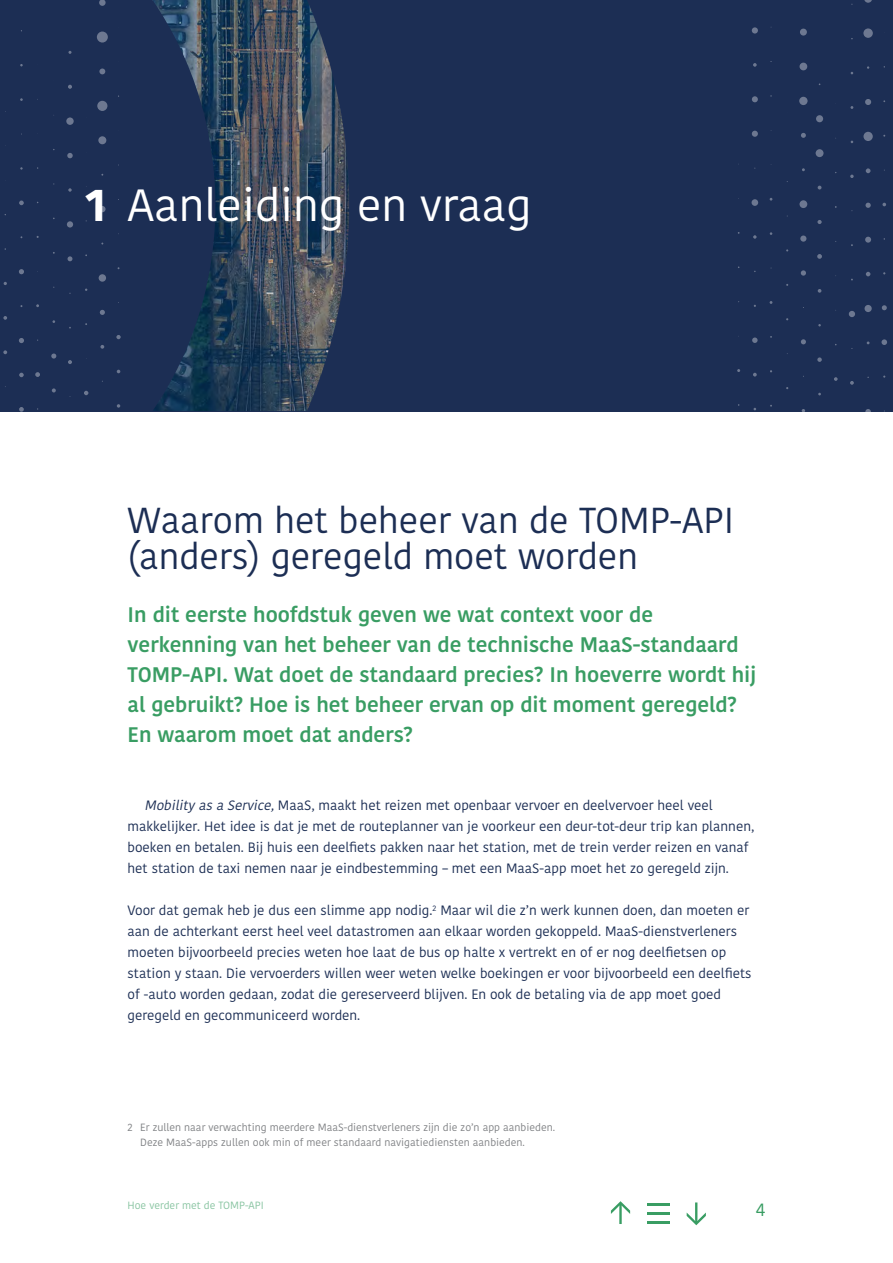
<style>
.page{position:relative;width:893px;height:1263px;background:#fff}
.page>*{position:absolute;margin:0;border:0;box-sizing:border-box;transform-origin:0 0}
.t1{font:45px "Kohinoor Bangla";color:#fff}
.t2{font:700 45px "Kohinoor Bangla";color:#fff}
.t3{font:36px/36px "Kohinoor Bangla";color:#1c2e54}
.t4{font:600 21px/30px "Kohinoor Bangla";color:#399d63}
.t5{font:18px "Kohinoor Bangla";color:#399d63}
.t6{font:13.5px/21px "Kohinoor Bangla";color:#1c2e54}
.t7{font:10.5px/15px "Kohinoor Bangla";color:#808285}
.t8{font:10.5px "Kohinoor Bangla";color:#88c4a1}
.s1{font-style:italic}
</style>
<div class="page">
<div style="left:0;top:0;width:893px;height:411px;background:#1c2e54"></div>
<img style="left:152px;top:0;width:197px;height:411px">
<svg style="left:753px;top:373px;width:4px;height:3px"></svg>
<svg style="left:752px;top:337px;width:6px;height:6px"></svg>
<svg style="left:753px;top:235px;width:4px;height:4px"></svg>
<svg style="left:751px;top:199px;width:7px;height:7px"></svg>
<svg style="left:752px;top:131px;width:6px;height:6px"></svg>
<svg style="left:752px;top:96px;width:6px;height:6px"></svg>
<svg style="left:753px;top:63px;width:4px;height:4px"></svg>
<div style="left:752px;top:27px;width:6px;height:7px;background:#6d7891;border-radius:50%"></div>
<svg style="left:801px;top:339px;width:5px;height:5px"></svg>
<svg style="left:801px;top:270px;width:5px;height:6px"></svg>
<div style="left:800px;top:235px;width:6px;height:7px;background:#6d7891;border-radius:50%"></div>
<div style="left:799px;top:200px;width:8px;height:8px;background:#6d7891;border-radius:50%"></div>
<svg style="left:801px;top:133px;width:5px;height:5px"></svg>
<svg style="left:799px;top:97px;width:9px;height:8px"></svg>
<div style="left:799px;top:63px;width:8px;height:7px;background:#6d7891;border-radius:50%"></div>
<div style="left:800px;top:29px;width:7px;height:7px;background:#6d7891;border-radius:50%"></div>
<svg style="left:817px;top:357px;width:5px;height:5px"></svg>
<svg style="left:818px;top:289px;width:3px;height:4px"></svg>
<svg style="left:817px;top:254px;width:5px;height:5px"></svg>
<svg style="left:817px;top:220px;width:5px;height:4px"></svg>
<div style="left:816px;top:149px;width:7px;height:8px;background:#6d7891;border-radius:50%"></div>
<div style="left:816px;top:115px;width:7px;height:7px;background:#6d7891;border-radius:50%"></div>
<svg style="left:834px;top:377px;width:4px;height:4px"></svg>
<svg style="left:850px;top:381px;width:4px;height:4px"></svg>
<svg style="left:849px;top:311px;width:6px;height:6px"></svg>
<svg style="left:850px;top:175px;width:4px;height:3px"></svg>
<svg style="left:864px;top:305px;width:8px;height:7px"></svg>
<svg style="left:866px;top:272px;width:4px;height:4px"></svg>
<svg style="left:865px;top:237px;width:6px;height:6px"></svg>
<svg style="left:865px;top:203px;width:6px;height:5px"></svg>
<svg style="left:866px;top:168px;width:4px;height:5px"></svg>
<svg style="left:863px;top:132px;width:10px;height:9px"></svg>
<svg style="left:865px;top:99px;width:6px;height:6px"></svg>
<svg style="left:863px;top:28px;width:10px;height:10px"></svg>
<svg style="left:864px;top:0;width:8px;height:3px"></svg>
<svg style="left:881px;top:339px;width:6px;height:6px"></svg>
<svg style="left:882px;top:305px;width:5px;height:5px"></svg>
<svg style="left:882px;top:203px;width:4px;height:3px"></svg>
<svg style="left:3px;top:350px;width:4px;height:4px"></svg>
<svg style="left:3px;top:316px;width:4px;height:4px"></svg>
<svg style="left:19px;top:407px;width:5px;height:4px"></svg>
<svg style="left:19px;top:373px;width:5px;height:4px"></svg>
<svg style="left:19px;top:338px;width:5px;height:5px"></svg>
<svg style="left:19px;top:269px;width:5px;height:5px"></svg>
<svg style="left:19px;top:201px;width:5px;height:4px"></svg>
<svg style="left:35px;top:372px;width:5px;height:5px"></svg>
<svg style="left:52px;top:388px;width:4px;height:4px"></svg>
<svg style="left:51px;top:353px;width:5px;height:6px"></svg>
<svg style="left:68px;top:360px;width:4px;height:4px"></svg>
<svg style="left:68px;top:256px;width:4px;height:5px"></svg>
<div style="left:67px;top:221px;width:6px;height:7px;background:#6d7891;border-radius:50%"></div>
<svg style="left:68px;top:188px;width:4px;height:4px"></svg>
<svg style="left:67px;top:153px;width:6px;height:5px"></svg>
<svg style="left:66px;top:117px;width:8px;height:8px"></svg>
<svg style="left:68px;top:85px;width:4px;height:4px"></svg>
<svg style="left:84px;top:391px;width:4px;height:4px"></svg>
<svg style="left:100px;top:345px;width:4px;height:4px"></svg>
<svg style="left:100px;top:310px;width:5px;height:5px"></svg>
<div style="left:99px;top:274px;width:7px;height:8px;background:#6d7891;border-radius:50%"></div>
<div style="left:99px;top:206px;width:7px;height:6px;background:#6d7891;border-radius:50%"></div>
<div style="left:98px;top:136px;width:8px;height:8px;background:#6d7891;border-radius:50%"></div>
<div style="left:97px;top:101px;width:10px;height:10px;background:#6d7891;border-radius:50%"></div>
<svg style="left:99px;top:69px;width:6px;height:5px"></svg>
<div style="left:97px;top:32px;width:11px;height:11px;background:#6d7891;border-radius:50%"></div>
<div style="left:99px;top:0;width:7px;height:6px;background:#6d7891;border-radius:50%"></div>
<svg style="left:117px;top:404px;width:3px;height:4px"></svg>
<svg style="left:116px;top:335px;width:5px;height:4px"></svg>
<svg style="left:687px;top:1202px;width:19px;height:23px"></svg>
<svg style="left:611px;top:1201px;width:19px;height:23px"></svg>
<hr style="left:647px;top:1203px;width:23px;height:2px;background:#399d63">
<hr style="left:647px;top:1212px;width:23px;height:2px;background:#399d63">
<hr style="left:647px;top:1221px;width:23px;height:3px;background:#399d63">
<p class="t2" style="left:85px;top:166px;width:23px">1</p>
<p class="t1" style="left:128px;top:171px;width:405px">Aanleiding en vraag</p>
<p class="t3" style="left:128px;top:501px;width:608px">Waarom het beheer van de TOMP-API (anders) geregeld moet worden</p>
<p class="t4" style="left:128px;top:599px;width:630px">In dit eerste hoofdstuk geven we wat context voor de verkenning van het beheer van de technische MaaS-standaard TOMP-API. Wat doet de standaard precies? In hoeverre wordt hij al gebruikt? Hoe is het beheer ervan op dit moment geregeld?<br>En waarom moet dat anders?</p>
<p class="t6" style="left:128px;top:795px;width:628px;text-indent:17px"><span class="s1">Mobility asa Service,</span>MaaS, maakt het reizen met openbaar vervoer en deelvervoer heel veel makkelijker. Het idee is dat je met de routeplanner van je voorkeur een deur-tot-deur trip kan plannen, boeken en betalen. Bij huis een deelfiets pakken naar het station, met de trein verder reizen en vanaf het station de taxi nemen naar je eindbestemming – met een MaaS-app moet het zo geregeld zijn.</p>
<p class="t6" style="left:128px;top:900px;width:626px">Voor dat gemak heb je dus een slimme app nodig.<sup>2</sup> Maar wil die z’n werk kunnen doen, dan moeten er aan de achterkant eerst heel veel datastromen aan elkaar worden gekoppeld. MaaS-dienstverleners moeten bijvoorbeeld precies weten hoe laat de bus op halte x vertrekt en of er nog deelfietsen op station y staan. Die vervoerders willen weer weten welke boekingen er voor bijvoorbeeld een deelfiets of -auto worden gedaan, zodat die gereserveerd blijven. En ook de betaling via de app moet goed geregeld en gecommuniceerd worden.</p>
<p class="t7" style="left:140px;top:1120px;width:416px;text-indent:-13px">2 Er zullen naar verwachting meerdere MaaS-dienstverleners zijn die zo’n app aanbieden.<br>Deze MaaS-apps zullen ook min of meer standaard navigatiediensten aanbieden.</p>
<p class="t8" style="left:128px;top:1197px;width:138px">Hoe verder met de TOMP-API</p>
<h3 class="t5" style="left:756px;top:1196px;width:11px">4</h3>
</div>
